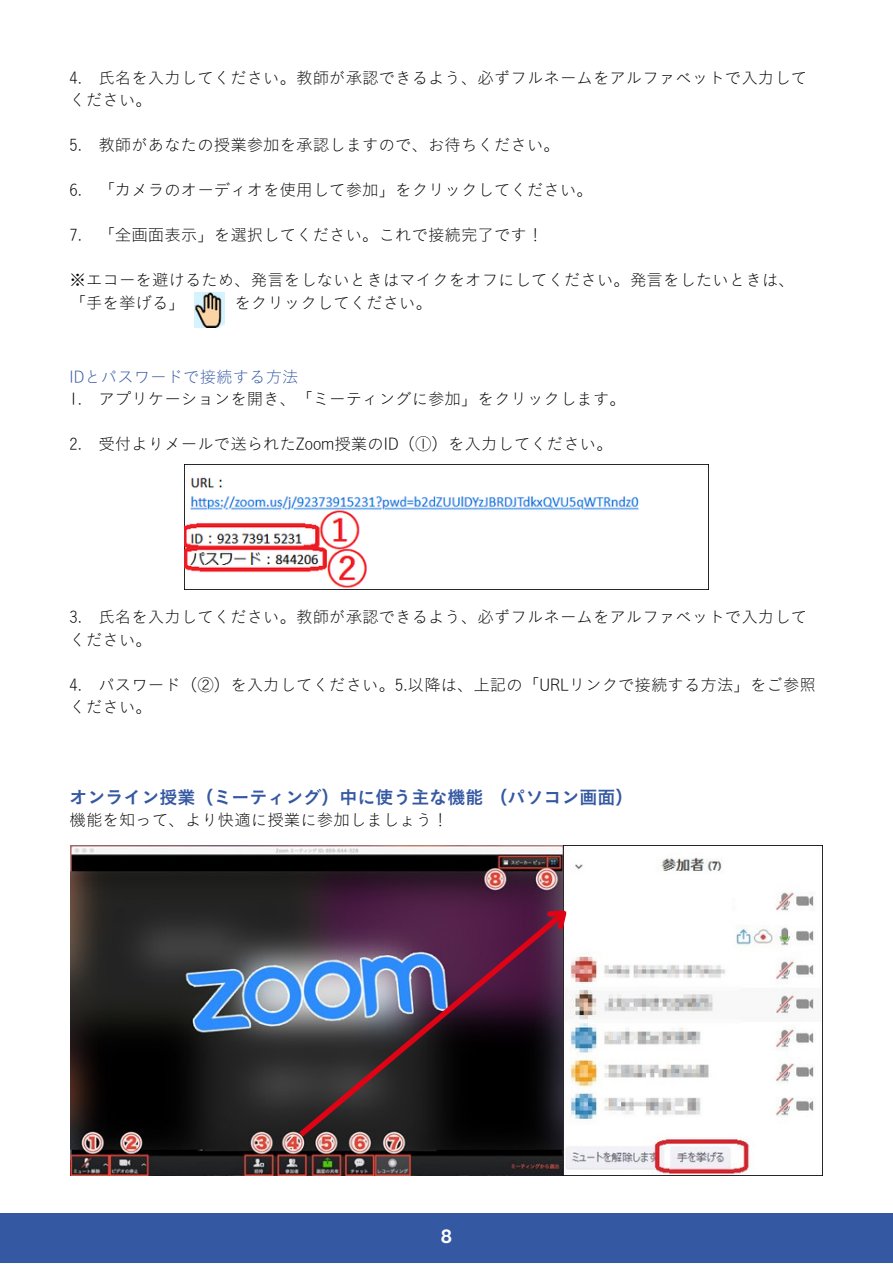
<style>
.page{position:relative;width:893px;height:1264px;background:#fff}
.page>*{position:absolute;margin:0;border:0;box-sizing:border-box;transform-origin:0 0}
.t1{font:18px "Koburina Go Std W6";color:#3558a2}
.t2{font:18px "Proto Grotesk";color:#fff}
.t3{font:16.5px/22.5px "Koburina Go Std W1";color:#000}
.t4{font:16.5px "Koburina Go Std W1";color:#3558a2}
</style>
<div class="page">
<div style="left:0;top:1213px;width:892px;height:49px;background:#3558a2"></div>
<img style="left:184px;top:464px;width:524px;height:125px">
<img style="left:194px;top:292px;width:31px;height:35px">
<img style="left:70px;top:845px;width:752px;height:330px">
<svg style="left:293px;top:905px;width:278px;height:236px"></svg>
<svg style="left:539px;top:895px;width:41px;height:42px"></svg>
<p class="t3" style="left:70px;top:66px;width:739px">4. 氏名を入力してください。教師が承認できるよう、必ずフルネームをアルファベットで入力してください。</p>
<p class="t3" style="left:70px;top:134px;width:492px">5. 教師があなたの授業参加を承認しますので、お待ちください。</p>
<p class="t3" style="left:70px;top:178px;width:525px">6. 「カメラのオーディオを使用して参加」をクリックしてください。</p>
<p class="t3" style="left:70px;top:223px;width:475px">7. 「全画面表示」を選択してください。これで接続完了です！</p>
<p class="t3" style="left:70px;top:268px;width:726px">※エコーを避けるため、発言をしないときはマイクをオフにしてください。発言をしたいときは、「手を挙げる」</p>
<p class="t3" style="left:234px;top:291px;width:199px">をクリックしてください。</p>
<p class="t4" style="left:70px;top:368px;width:230px">IDとパスワードで接続する方法</p>
<p class="t3" style="left:70px;top:387px;width:558px">1. アプリケーションを開き、「ミーティングに参加」をクリックします。</p>
<p class="t3" style="left:70px;top:432px;width:544px">2. 受付よりメールで送られたZoom授業のID（①）を入力してください。</p>
<p class="t3" style="left:70px;top:606px;width:739px">3. 氏名を入力してください。教師が承認できるよう、必ずフルネームをアルファベットで入力してください。</p>
<p class="t3" style="left:70px;top:673px;width:747px">4. パスワード（②）を入力してください。5.以降は、上記の「URLリンクで接続する方法」をご参照ください。</p>
<p class="t1" style="left:70px;top:788px;width:565px">オンライン授業（ミーティング）中に使う主な機能（パソコン画面）</p>
<p class="t3" style="left:70px;top:809px;width:380px">機能を知って、より快適に授業に参加しましょう！</p>
<p class="t2" style="left:440px;top:1229px;width:13px">8</p>
</div>
